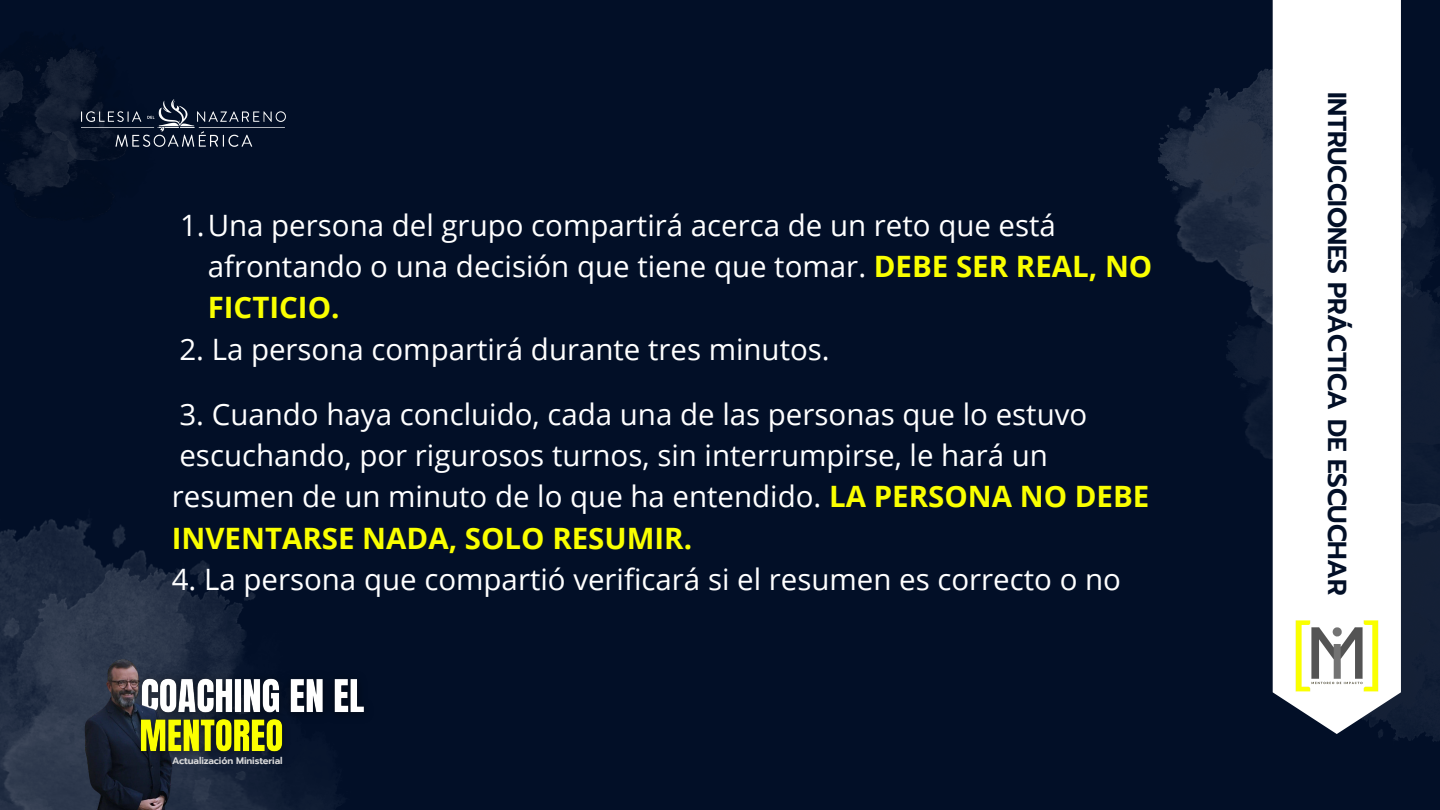
<style>
.page{position:relative;width:1440px;height:810px;background:#020f27}
.page>*{position:absolute;margin:0;border:0;box-sizing:border-box;transform-origin:0 0}
.t1{font:29.5px/41.2px "Open Sans";color:#fff}
.t2{font:600 26px "Prompt";letter-spacing:-.015em;color:#020f27}
.t3{font:600 9.5px "Prompt";letter-spacing:-.015em;color:#d9d9d9}
.s1{font-weight:700;color:#faff00}
</style>
<div class="page">
<img style="left:0;top:49px;width:116px;height:148px">
<img style="left:1226px;top:338px;width:214px;height:197px">
<img style="left:1158px;top:59px;width:282px;height:279px">
<div style="left:1378px;top:491px;width:62px;height:251px;background:#142035"></div>
<div style="left:1273px;top:0;width:128px;height:734px;background:#fff"></div>
<img style="left:1293px;top:616px;width:87px;height:77px">
<img style="left:81px;top:100px;width:205px;height:52px">
<img style="left:0;top:519px;width:336px;height:291px">
<img style="left:177px;top:655px;width:187px;height:86px">
<img style="left:81px;top:655px;width:96px;height:155px">
<img style="left:128px;top:698px;width:167px;height:78px">
<p class="t1" style="left:208px;top:203px;width:946px;text-indent:-28px">1.Una persona del grupo compartirá acerca de un reto que está afrontando o una decisión que tiene que tomar. <span class="s1">DEBE SER REAL, NO<br>FICTICIO.</span></p>
<p class="t1" style="left:179px;top:328px;width:652px">2. La persona compartirá durante tres minutos.</p>
<p class="t1" style="left:172px;top:393px;width:979px">3. Cuando haya concluido, cada una de las personas que lo estuvo escuchando, por rigurosos turnos, sin interrumpirse, le hará un resumen de un minuto de lo que ha entendido. <span class="s1">LA PERSONA NO DEBE INVENTARSE NADA, SOLO RESUMIR.</span></p>
<p class="t1" style="left:172px;top:558px;width:951px">4. La persona que compartió verificará si el resumen es correcto o no</p>
<p class="t3" style="left:172px;top:754px;width:112px">Actualización Ministerial</p>
<p class="t2" style="left:1356px;top:92px;width:505px;rotate:90deg">INTRUCCIONES PRÁCTICA DE ESCUCHAR</p>
</div>
